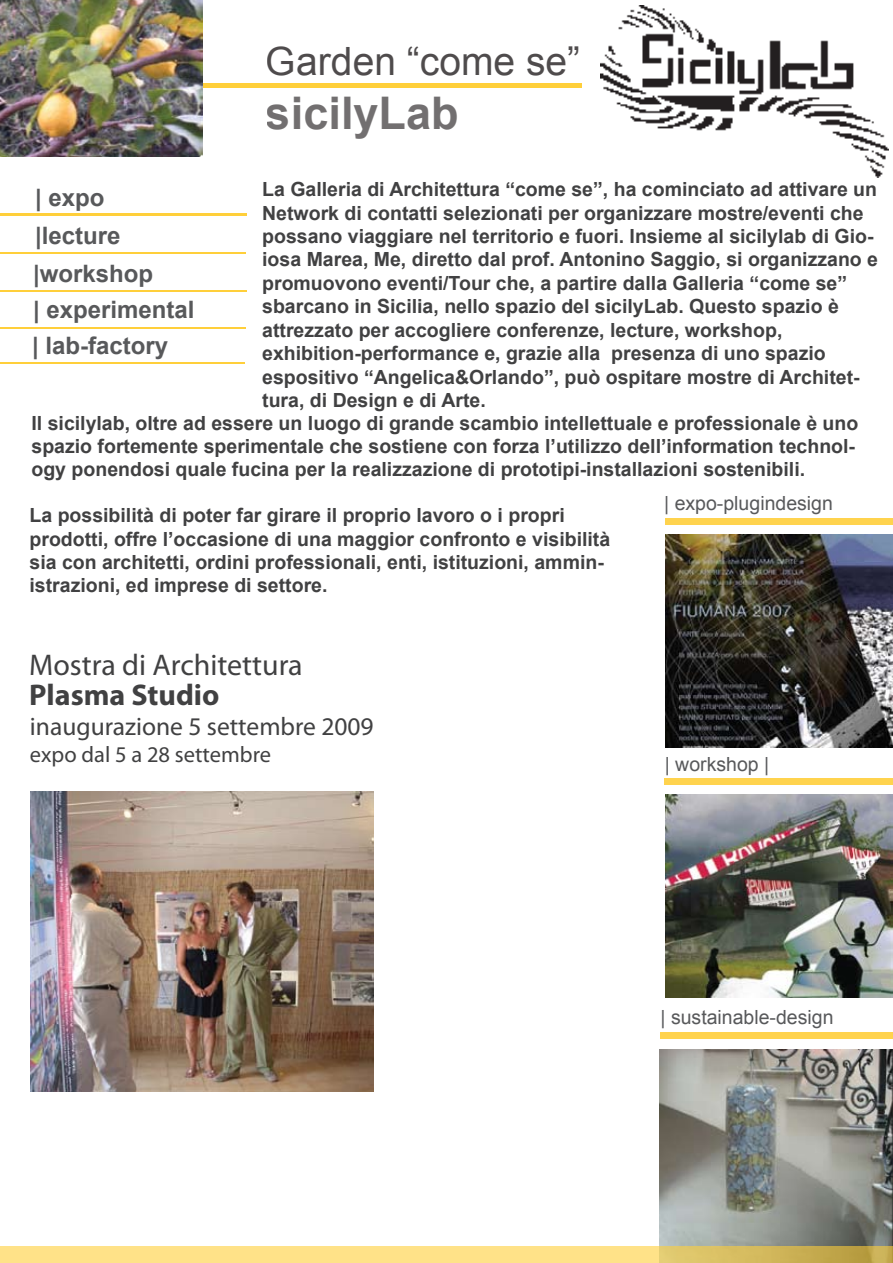
<style>
.page{position:relative;width:893px;height:1263px;background:#fff}
.page>*{position:absolute;margin:0;border:0;box-sizing:border-box;transform-origin:0 0}
.t1{font:700 45px "Arial";color:rgb(35 31 32/.8)}
.t2{font:39px "Arial";color:#231f20}
.t3{font:30px "Myriad Pro";color:#414142}
.t4{font:700 30px "Myriad Pro";color:#414142}
.t5{font:25.5px "Myriad Pro";color:#414142}
.t6{font:700 24px "Arial";color:#58595b}
.t7{font:22.5px "Myriad Pro";color:#414142}
.t8{font:700 19.5px/23.4px "Arial";color:#414142}
.t9{font:19.5px "Arial";color:#58595b}
</style>
<div class="page">
<div style="left:660px;top:1031px;width:233px;height:7px;background:#ffd34e"></div>
<div style="left:2px;top:83px;width:580px;height:5px;background:#ffcf3a"></div>
<hr style="left:0;top:327px;width:246px;height:2px;background:#ffcf3a">
<hr style="left:0;top:252px;width:246px;height:2px;background:#ffcf3a">
<hr style="left:0;top:213px;width:247px;height:3px;background:#ffcf3a">
<div style="left:664px;top:778px;width:229px;height:6px;background:#ffd34e"></div>
<div style="left:665px;top:519px;width:228px;height:6px;background:#ffd34e"></div>
<hr style="left:0;top:290px;width:246px;height:2px;background:#ffcf3a">
<hr style="left:0;top:362px;width:244px;height:2px;background:#ffcf3a">
<img style="left:0;top:0;width:202px;height:157px">
<img style="left:600px;top:6px;width:288px;height:171px">
<img style="left:665px;top:534px;width:228px;height:213px">
<img style="left:660px;top:1049px;width:233px;height:197px">
<img style="left:665px;top:794px;width:228px;height:203px">
<svg style="left:0;top:1246px;width:893px;height:17px;background:#f2d67b"></svg>
<img style="left:30px;top:791px;width:343px;height:300px">
<h2 class="t2" style="left:266px;top:40px;width:316px">Garden “come se”</h2>
<h1 class="t1" style="left:266px;top:88px;width:194px">sicilyLab</h1>
<p class="t6" style="left:35px;top:185px;width:71px">| expo</p>
<p class="t8" style="left:262px;top:178px;width:617px">La Galleria di Architettura “come se”, ha cominciato ad attivare un Network di contatti selezionati per organizzare mostre/eventi che possano viaggiare nel territorio e fuori. Insieme al sicilylab di Gio&shy;iosa Marea, Me, diretto dal prof. Antonino Saggio, si organizzano e promuovono eventi/Tour che, a partire dalla Galleria “come se” sbarcano in Sicilia, nello spazio del sicilyLab. Questo spazio è attrezzato per accogliere conferenze, lecture, workshop, exhibition-performance e, grazie alla presenza di uno spazio espositivo “Angelica&amp;Orlando”, può ospitare mostre di Architet&shy;tura, di Design e di Arte.</p>
<p class="t6" style="left:35px;top:222px;width:87px">|lecture</p>
<p class="t6" style="left:33px;top:260px;width:122px">|workshop</p>
<p class="t6" style="left:33px;top:296px;width:163px">| experimental</p>
<p class="t6" style="left:32px;top:332px;width:138px">| lab-factory</p>
<p class="t8" style="left:31px;top:411px;width:828px">Il sicilylab, oltre ad essere un luogo di grande scambio intellettuale e professionale è uno spazio fortemente sperimentale che sostiene con forza l’utilizzo dell’information technol&shy;ogy ponendosi quale fucina per la realizzazione di prototipi-installazioni sostenibili.</p>
<p class="t8" style="left:30px;top:504px;width:582px">La possibilità di poter far girare il proprio lavoro o i propri prodotti, offre l’occasione di una maggior confronto e visibilità sia con architetti, ordini professionali, enti, istituzioni, ammin&shy;istrazioni, ed imprese di settore.</p>
<h3 class="t3" style="left:29px;top:647px;width:275px">Mostra di Architettura</h3>
<h3 class="t4" style="left:29px;top:676px;width:192px">Plasma Studio</h3>
<h3 class="t5" style="left:30px;top:711px;width:345px">inaugurazione 5 settembre 2009</h3>
<p class="t7" style="left:30px;top:741px;width:243px">expo dal 5 a 28 settembre</p>
<p class="t9" style="left:664px;top:492px;width:170px">| expo-plugindesign</p>
<p class="t9" style="left:665px;top:753px;width:106px">| workshop |</p>
<p class="t9" style="left:660px;top:1006px;width:175px">| sustainable-design</p>
</div>
